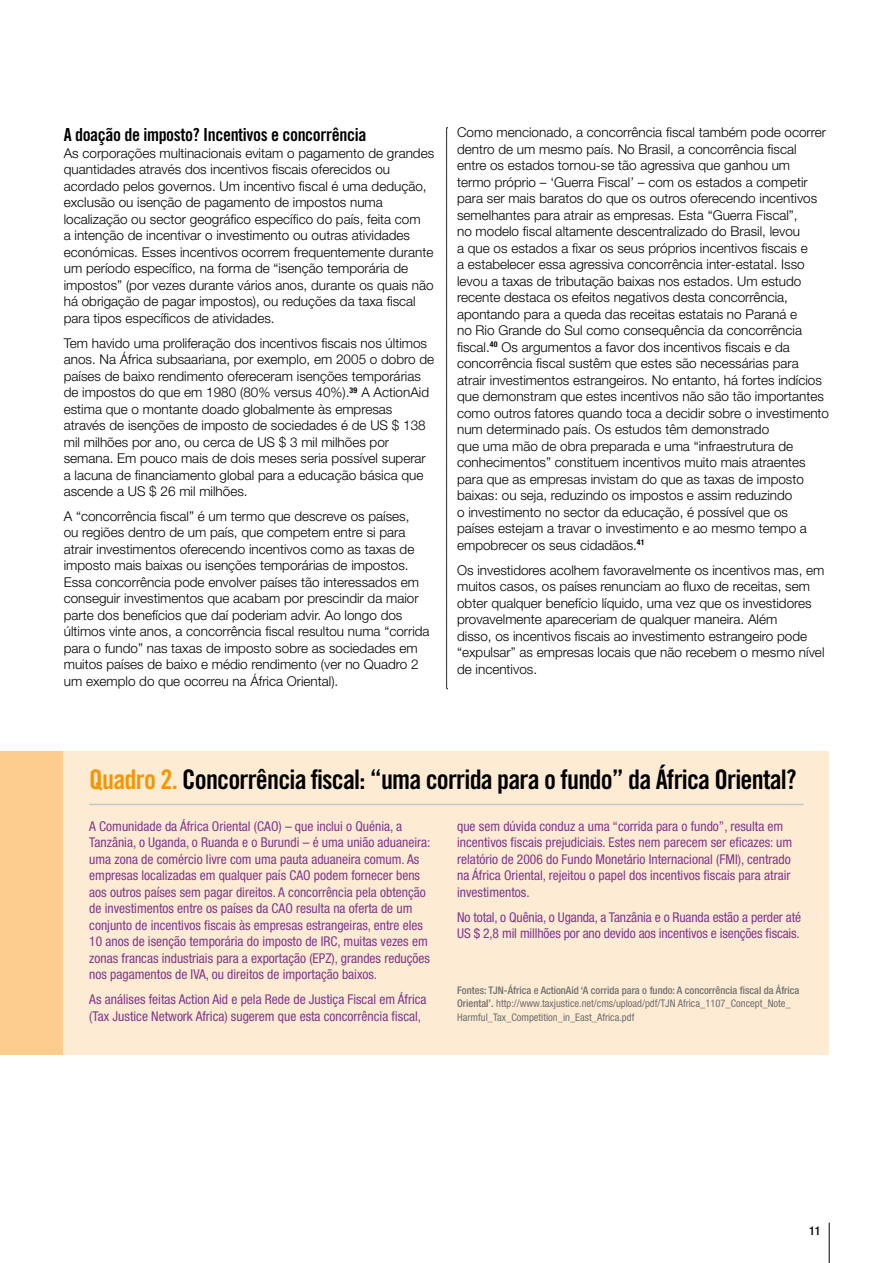
<style>
.page{position:relative;width:893px;height:1263px;background:#fff}
.page>*{position:absolute;margin:0;border:0;box-sizing:border-box;transform-origin:0 0}
.t1{font:27px "Trade Gothic Bold Cond Twenty";letter-spacing:-.03em;color:#000}
.t2{font:18px "Trade Gothic Bold Cond Twenty";letter-spacing:-.02em;color:#000}
.t3{font:300 13.5px/16.5px "Helvetica Neue LT Std";color:#000}
.t4{font:condensed 13.5px/16.5px "Helvetica Neue LT Std";color:#80388d}
.t5{font:500 condensed 12px "Helvetica Neue LT Std";color:#000}
.t6{font:condensed 10.5px/13.5px "Helvetica Neue LT Std";color:#706f6f}
.s1{color:#f49600}
.s2{font-weight:500}
</style>
<div class="page">
<div style="left:0;top:751px;width:174px;height:303px;background:#fccd8e"></div>
<div style="left:64px;top:751px;width:765px;height:303px;background:#feebd3"></div>
<hr style="left:89px;top:804px;width:715px;height:1px;background:#c6c6c6">
<svg style="left:446px;top:127px;width:2px;height:562px"></svg>
<hr style="left:829px;top:1222px;width:1px;height:41px;background:#000">
<h2 class="t2" style="left:64px;top:124px;width:304px">A doação de imposto? Incentivos e concorrência</h2>
<p class="t3" style="left:64px;top:144px;width:372px">As corporações multinacionais evitam o pagamento de grandes quantidades através dos incentivos fiscais oferecidos ou acordado pelos governos. Um incentivo fiscal é uma dedução, exclusão ou isenção de pagamento de impostos numa localização ou sector geográfico específico do país, feita com<br>a intenção de incentivar o investimento ou outras atividades económicas. Esses incentivos ocorrem frequentemente durante um período específico, na forma de “isenção temporária de impostos” (por vezes durante vários anos, durante os quais não há obrigação de pagar impostos), ou reduções da taxa fiscal para tipos específicos de atividades.</p>
<p class="t3" style="left:64px;top:334px;width:372px">Tem havido uma proliferação dos incentivos fiscais nos últimos anos. Na África subsaariana, por exemplo, em 2005 o dobro de países de baixo rendimento ofereceram isenções temporárias de impostos do que em 1980 (80% versus 40%).<sup>39</sup> A ActionAid estima que o montante doado globalmente às empresas através de isenções de imposto de sociedades é de US $ 138 mil milhões por ano, ou cerca de US $ 3 mil milhões por semana. Em pouco mais de dois meses seria possível superar a lacuna de financiamento global para a educação básica que ascende a US $ 26 mil milhões.</p>
<p class="t3" style="left:64px;top:507px;width:367px">A “concorrência fiscal” é um termo que descreve os países,<br>ou regiões dentro de um país, que competem entre si para atrair investimentos oferecendo incentivos como as taxas de imposto mais baixas ou isenções temporárias de impostos.<br>Essa concorrência pode envolver países tão interessados em conseguir investimentos que acabam por prescindir da maior parte dos benefícios que daí poderiam advir. Ao longo dos últimos vinte anos, a concorrência fiscal resultou numa “corrida para o fundo” nas taxas de imposto sobre as sociedades em muitos países de baixo e médio rendimento (ver no Quadro 2 um exemplo do que ocorreu na África Oriental).</p>
<p class="t3" style="left:457px;top:124px;width:374px">Como mencionado, a concorrência fiscal também pode ocorrer dentro de um mesmo país. No Brasil, a concorrência fiscal<br>entre os estados tornou-se tão agressiva que ganhou um<br>termo próprio – ‘Guerra Fiscal’ – com os estados a competir para ser mais baratos do que os outros oferecendo incentivos semelhantes para atrair as empresas. Esta “Guerra Fiscal”,<br>no modelo fiscal altamente descentralizado do Brasil, levou<br>a que os estados a fixar os seus próprios incentivos fiscais e<br>a estabelecer essa agressiva concorrência inter-estatal. Isso levou a taxas de tributação baixas nos estados. Um estudo recente destaca os efeitos negativos desta concorrência, apontando para a queda das receitas estatais no Paraná e<br>no Rio Grande do Sul como consequência da concorrência fiscal.<sup>40</sup> Os argumentos a favor dos incentivos fiscais e da concorrência fiscal sustêm que estes são necessárias para atrair investimentos estrangeiros. No entanto, há fortes indícios que demonstram que estes incentivos não são tão importantes como outros fatores quando toca a decidir sobre o investimento num determinado país. Os estudos têm demonstrado<br>que uma mão de obra preparada e uma “infraestrutura de conhecimentos” constituem incentivos muito mais atraentes para que as empresas invistam do que as taxas de imposto baixas: ou seja, reduzindo os impostos e assim reduzindo<br>o investimento no sector da educação, é possível que os<br>países estejam a travar o investimento e ao mesmo tempo a empobrecer os seus cidadãos.<sup>41</sup></p>
<p class="t3" style="left:457px;top:561px;width:369px">Os investidores acolhem favoravelmente os incentivos mas, em muitos casos, os países renunciam ao fluxo de receitas, sem obter qualquer benefício líquido, uma vez que os investidores provavelmente apareceriam de qualquer maneira. Além<br>disso, os incentivos fiscais ao investimento estrangeiro pode “expulsar” as empresas locais que não recebem o mesmo nível de incentivos.</p>
<h1 class="t1" style="left:89px;top:763px;width:709px"><span class="s1">Quadro 2.</span> Concorrência fiscal: “uma corrida para o fundo” da África Oriental?</h1>
<p class="t4" style="left:89px;top:818px;width:343px">A Comunidade da África Oriental (CAO) – que inclui o Quénia, a Tanzânia, o Uganda, o Ruanda e o Burundi – é uma união aduaneira: uma zona de comércio livre com uma pauta aduaneira comum. As empresas localizadas em qualquer país CAO podem fornecer bens aos outros países sem pagar direitos. A concorrência pela obtenção de investimentos entre os países da CAO resulta na oferta de um conjunto de incentivos fiscais às empresas estrangeiras, entre eles 10 anos de isenção temporária do imposto de IRC, muitas vezes em zonas francas industriais para a exportação (EPZ), grandes reduções nos pagamentos de IVA, ou direitos de importação baixos.</p>
<p class="t4" style="left:89px;top:991px;width:339px">As análises feitas Action Aid e pela Rede de Justiça Fiscal em África (Tax Justice Network Africa) sugerem que esta concorrência fiscal,</p>
<p class="t4" style="left:457px;top:818px;width:337px">que sem dúvida conduz a uma “corrida para o fundo”, resulta em incentivos fiscais prejudiciais. Estes nem parecem ser eficazes: um relatório de 2006 do Fundo Monetário Internacional (FMI), centrado na África Oriental, rejeitou o papel dos incentivos fiscais para atrair investimentos.</p>
<p class="t4" style="left:457px;top:908px;width:346px">No total, o Quênia, o Uganda, a Tanzânia e o Ruanda estão a perder até<br>US $ 2,8 mil millhões por ano devido aos incentivos e isenções fiscais.</p>
<p class="t6" style="left:457px;top:983px;width:344px"><span class="s2">Fontes: TJN-África e ActionAid ‘A corrida para o fundo: A concorrência fiscal da África<br>Oriental’.</span> http://www.taxjustice.net/cms/upload/pdf/TJN Africa_1107_Concept_Note_<br>Harmful_Tax_Competition_in_East_Africa.pdf</p>
<p class="t5" style="left:809px;top:1224px;width:13px">11</p>
</div>
